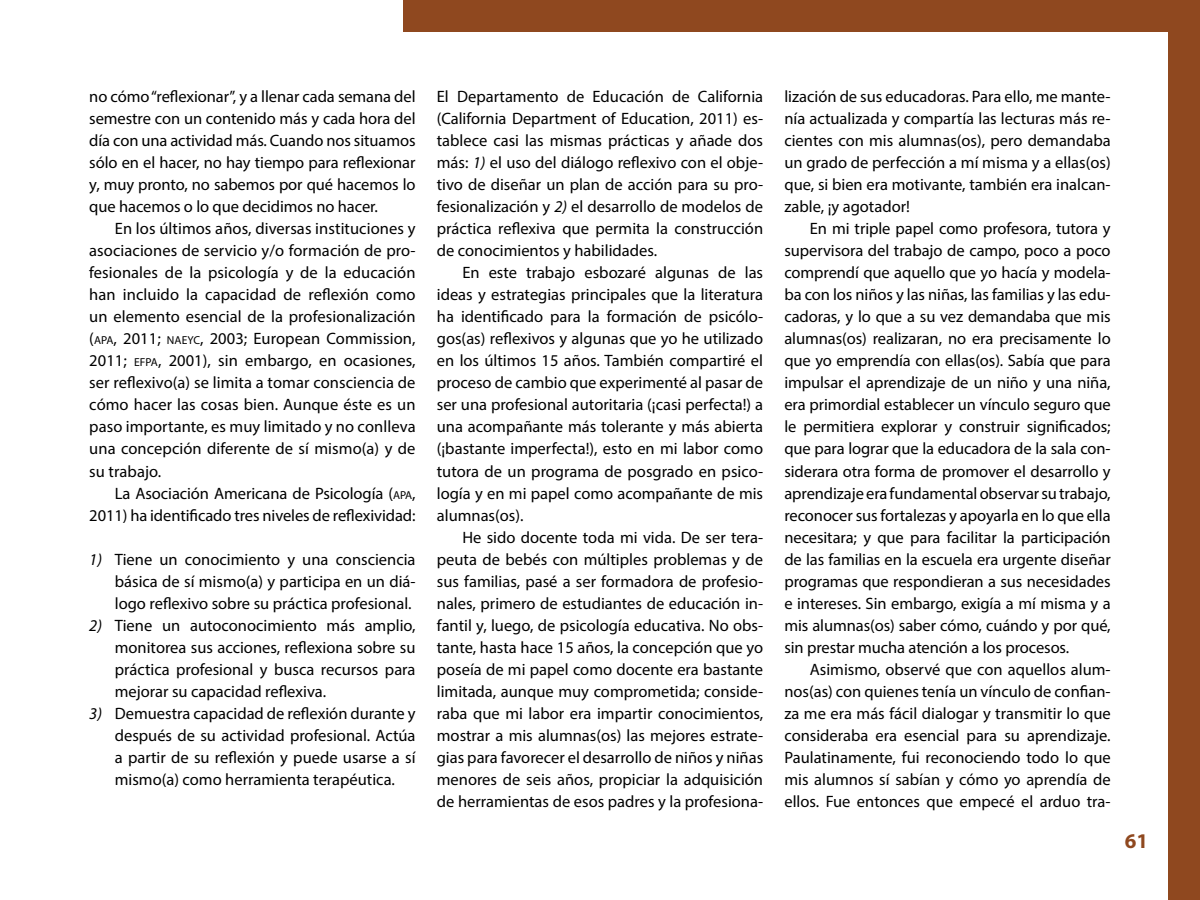
<style>
.page{position:relative;width:1200px;height:900px;background:#fff}
.page>*{position:absolute;margin:0;border:0;box-sizing:border-box;transform-origin:0 0}
.t1{font:700 21px "Myriad Pro";color:#8f481f}
.txt{font:16.5px/22px "Myriad Pro";color:#000;text-align:justify}
.frances{font:16.5px/22px "Myriad Pro";color:#000;text-align:justify}
.txt_sin_san{font:16.5px/22px "Myriad Pro";color:#000;text-align:justify}
.s1{font-size:11.55px}
.s2{font-style:italic}
</style>
<div class="page">
<div style="left:1168px;top:0;width:32px;height:900px;background:#8f481f"></div>
<div style="left:403px;top:0;width:797px;height:32px;background:#8f481f"></div>
<p class="txt" style="left:89px;top:85px;width:328px">no cómo “reflexionar”, y a llenar cada semana del semestre con un contenido más y cada hora del día con una actividad más. Cuando nos situamos sólo en el hacer, no hay tiempo para reflexionar y, muy pronto, no sabemos por qué hacemos lo que hacemos o lo que decidimos no hacer.</p>
<p class="txt" style="left:89px;top:217px;width:328px;text-indent:26px">En los últimos años, diversas instituciones y asociaciones de servicio y/o formación de pro&shy;fesionales de la psicología y de la educación han incluido la capacidad de reflexión como un elemento esencial de la profesionalización (<span class="s1">APA</span>, 2011; <span class="s1">NAEYC</span>, 2003; European Commission, 2011; <span class="s1">EFPA</span>, 2001), sin embargo, en ocasiones, ser reflexivo(a) se limita a tomar consciencia de cómo hacer las cosas bien. Aunque éste es un paso importante, es muy limitado y no conlleva una concepción diferente de sí mismo(a) y de su trabajo.</p>
<p class="txt" style="left:89px;top:482px;width:328px;text-align:right">La Asociación Americana de Psicología (<span class="s1">APA</span>,<br>2011) ha identificado tres niveles de reflexividad:</p>
<p class="frances" style="left:115px;top:548px;width:302px;text-indent:-26px"><span class="s2">1)</span> Tiene un conocimiento y una consciencia básica de sí mismo(a) y participa en un diá&shy;logo reflexivo sobre su práctica profesional.</p>
<p class="frances" style="left:115px;top:614px;width:302px;text-indent:-26px"><span class="s2">2)</span> Tiene un autoconocimiento más amplio, monitorea sus acciones, reflexiona sobre su práctica profesional y busca recursos para mejorar su capacidad reflexiva.</p>
<p class="frances" style="left:115px;top:702px;width:302px;text-indent:-26px"><span class="s2">3)</span> Demuestra capacidad de reflexión durante y después de su actividad profesional. Actúa a partir de su reflexión y puede usarse a sí mismo(a) como herramienta terapéutica.</p>
<p class="txt_sin_san" style="left:437px;top:85px;width:328px">El Departamento de Educación de California (California Department of Education, 2011) es&shy;tablece casi las mismas prácticas y añade dos más: <span class="s2">1)</span> el uso del diálogo reflexivo con el obje&shy;tivo de diseñar un plan de acción para su pro&shy;fesionalización y <span class="s2">2)</span> el desarrollo de modelos de práctica reflexiva que permita la construcción de conocimientos y habilidades.</p>
<p class="txt" style="left:437px;top:261px;width:328px;text-indent:26px">En este trabajo esbozaré algunas de las ideas y estrategias principales que la literatura ha identificado para la formación de psicólo&shy;gos(as) reflexivos y algunas que yo he utilizado en los últimos 15 años. También compartiré el proceso de cambio que experimenté al pasar de ser una profesional autoritaria (¡casi perfecta!) a una acompañante más tolerante y más abierta (¡bastante imperfecta!), esto en mi labor como tutora de un programa de posgrado en psico&shy;logía y en mi papel como acompañante de mis alumnas(os).</p>
<p class="txt" style="left:437px;top:526px;width:328px;text-indent:26px">He sido docente toda mi vida. De ser tera&shy;peuta de bebés con múltiples problemas y de sus familias, pasé a ser formadora de profesio&shy;nales, primero de estudiantes de educación in&shy;fantil y, luego, de psicología educativa. No obs&shy;tante, hasta hace 15 años, la concepción que yo poseía de mi papel como docente era bastante limitada, aunque muy comprometida; conside&shy;raba que mi labor era impartir conocimientos, mostrar a mis alumnas(os) las mejores estrate&shy;gias para favorecer el desarrollo de niños y niñas menores de seis años, propiciar la adquisición de herramientas de esos padres y la profesiona-</p>
<p class="txt" style="left:784px;top:85px;width:328px">lización de sus educadoras. Para ello, me mante&shy;nía actualizada y compartía las lecturas más re&shy;cientes con mis alumnas(os), pero demandaba un grado de perfección a mí misma y a ellas(os) que, si bien era motivante, también era inalcan&shy;zable, ¡y agotador!</p>
<p class="txt" style="left:784px;top:217px;width:328px;text-indent:26px">En mi triple papel como profesora, tutora y supervisora del trabajo de campo, poco a poco comprendí que aquello que yo hacía y modela&shy;ba con los niños y las niñas, las familias y las edu&shy;cadoras, y lo que a su vez demandaba que mis alumnas(os) realizaran, no era precisamente lo que yo emprendía con ellas(os). Sabía que para impulsar el aprendizaje de un niño y una niña, era primordial establecer un vínculo seguro que le permitiera explorar y construir significados; que para lograr que la educadora de la sala con&shy;siderara otra forma de promover el desarrollo y aprendizaje era fundamental observar su trabajo, reconocer sus fortalezas y apoyarla en lo que ella necesitara; y que para facilitar la participación de las familias en la escuela era urgente diseñar programas que respondieran a sus necesidades e intereses. Sin embargo, exigía a mí misma y a mis alumnas(os) saber cómo, cuándo y por qué, sin prestar mucha atención a los procesos.</p>
<p class="txt" style="left:784px;top:658px;width:328px;text-indent:26px">Asimismo, observé que con aquellos alum&shy;nos(as) con quienes tenía un vínculo de confian&shy;za me era más fácil dialogar y transmitir lo que consideraba era esencial para su aprendizaje.<br>Paulatinamente, fui reconociendo todo lo que mis alumnos sí sabían y cómo yo aprendía de ellos. Fue entonces que empecé el arduo tra-</p>
<p class="t1" style="left:1125px;top:827px;width:25px">61</p>
</div>
